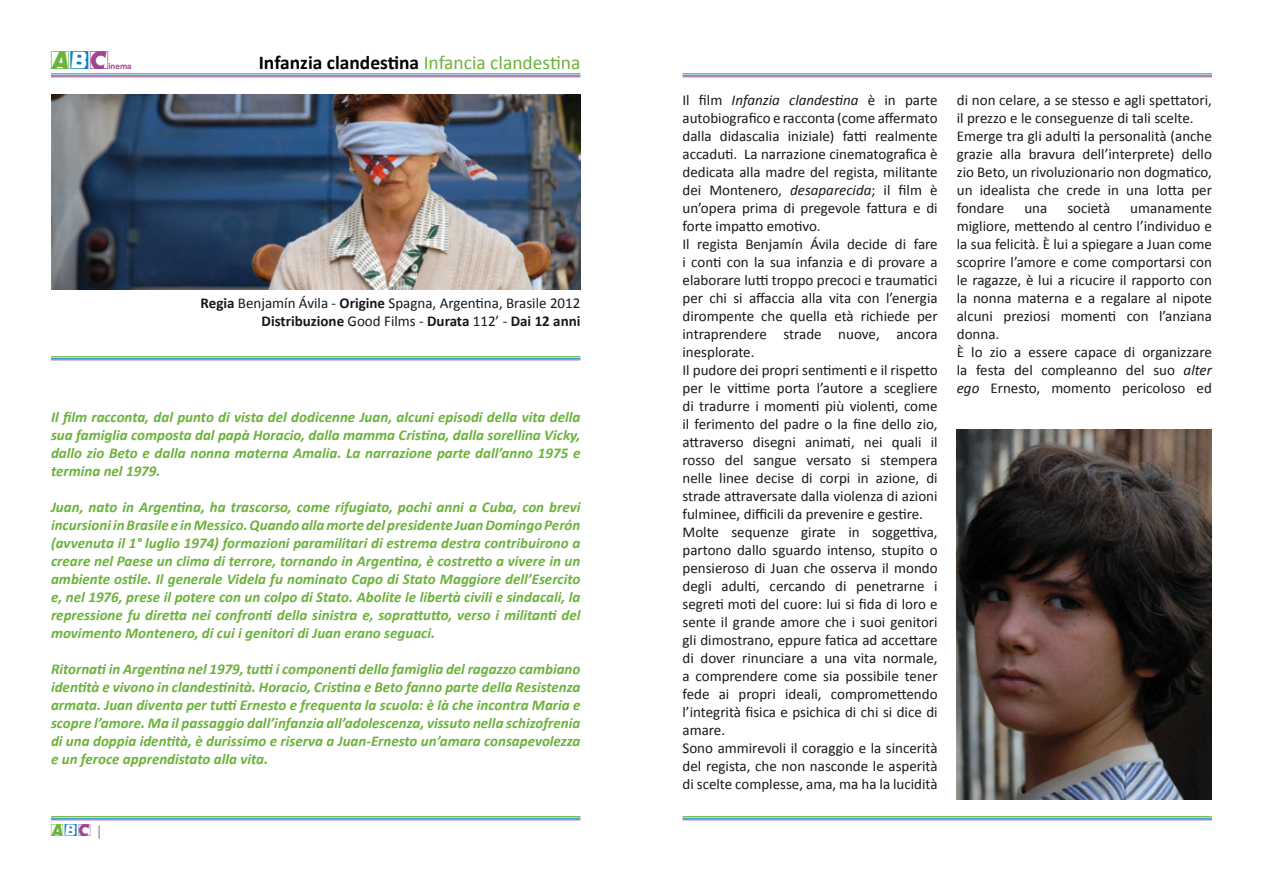
<style>
.page{position:relative;width:1263px;height:893px;background:#fff}
.page>*{position:absolute;margin:0;border:0;box-sizing:border-box;transform-origin:0 0}
.t1{font:22.5px "Comet Positive";color:#6cb23b}
.t2{font:700 19.5px "Calibri";color:#000}
.t3{font:15px/18px "Calibri";color:#1a171c}
.t4{font:italic 700 15px/18px "Calibri";color:#6cb23b;text-align:justify}
.t5{font:15px "Comet Positive";color:#6cb23b}
.t6{font:700 9px "Calibri";color:#9f4691}
.s1{font-family:"Comet Negative";color:#0084ca}
.s2{color:#9f4691}
.s3{font-weight:400;color:#6cb23b}
.s4{font-weight:700}
.s5{font-family:"Calibri";color:#87888a}
.s6{font-style:italic}
</style>
<div class="page">
<hr style="left:51px;top:73px;width:529px;height:1px;background:#6cb23b">
<hr style="left:51px;top:75px;width:529px;height:1px;background:#0084ca">
<hr style="left:51px;top:77px;width:529px;height:1px;background:#9f4691">
<hr style="left:51px;top:356px;width:529px;height:1px;background:#6cb23b">
<hr style="left:51px;top:358px;width:529px;height:1px;background:#0084ca">
<hr style="left:51px;top:360px;width:529px;height:1px;background:#9f4691">
<hr style="left:51px;top:816px;width:529px;height:1px;background:#6cb23b">
<hr style="left:51px;top:818px;width:529px;height:1px;background:#0084ca">
<hr style="left:51px;top:819px;width:529px;height:1px;background:#9f4691">
<hr style="left:682px;top:816px;width:530px;height:1px;background:#6cb23b">
<hr style="left:682px;top:818px;width:530px;height:1px;background:#0084ca">
<hr style="left:682px;top:819px;width:530px;height:1px;background:#9f4691">
<hr style="left:682px;top:73px;width:530px;height:1px;background:#6cb23b">
<hr style="left:682px;top:75px;width:530px;height:1px;background:#0084ca">
<hr style="left:682px;top:77px;width:530px;height:1px;background:#9f4691">
<img style="left:957px;top:429px;width:255px;height:371px">
<img style="left:51px;top:94px;width:529px;height:195px">
<h1 class="t1" style="left:51px;top:51px;width:61px">A<span class="s1">b</span><span class="s2">C</span></h1>
<p class="t6" style="left:108px;top:60px;width:25px">inema</p>
<h2 class="t2" style="left:259px;top:50px;width:323px">Infanzia clandestina <span class="s3">Infancia clandestina</span></h2>
<p class="t3" style="left:201px;top:294px;width:381px;text-align:right"><span class="s4">Regia</span> Benjamín Ávila - <span class="s4">Origine</span> Spagna, Argentina, Brasile 2012<br><span class="s4">Distribuzione</span> Good Films - <span class="s4">Durata</span> 112’ - <span class="s4">Dai 12 anni</span></p>
<p class="t4" style="left:51px;top:408px;width:531px">Il film racconta, dal punto di vista del dodicenne Juan, alcuni episodi della vita della sua famiglia composta dal papà Horacio, dalla mamma Cristina, dalla sorellina Vicky, dallo zio Beto e dalla nonna materna Amalia. La narrazione parte dall’anno 1975 e termina nel 1979.</p>
<p class="t4" style="left:51px;top:498px;width:531px">Juan, nato in Argentina, ha trascorso, come rifugiato, pochi anni a Cuba, con brevi incursioni in Brasile e in Messico. Quando alla morte del presidente Juan Domingo Perón (avvenuta il 1° luglio 1974) formazioni paramilitari di estrema destra contribuirono a creare nel Paese un clima di terrore, tornando in Argentina, è costretto a vivere in un ambiente ostile. Il generale Videla fu nominato Capo di Stato Maggiore dell’Esercito e, nel 1976, prese il potere con un colpo di Stato. Abolite le libertà civili e sindacali, la repressione fu diretta nei confronti della sinistra e, soprattutto, verso i militanti del movimento Montenero, di cui i genitori di Juan erano seguaci.</p>
<p class="t4" style="left:51px;top:660px;width:531px">Ritornati in Argentina nel 1979, tutti i componenti della famiglia del ragazzo cambiano identità e vivono in clandestinità. Horacio, Cristina e Beto fanno parte della Resistenza armata. Juan diventa per tutti Ernesto e frequenta la scuola: è là che incontra Maria e scopre l’amore. Ma il passaggio dall’infanzia all’adolescenza, vissuto nella schizofrenia di una doppia identità, è durissimo e riserva a Juan-Ernesto un’amara consapevolezza e un feroce apprendistato alla vita.</p>
<p class="t5" style="left:51px;top:824px;width:53px">A<span class="s1">b</span><span class="s2">C</span> <span class="s5">|</span></p>
<p class="t3" style="left:682px;top:91px;width:257px">Il film <span class="s6">Infanzia clandestina</span> è in parte autobiografico e racconta (come affermato dalla didascalia iniziale) fatti realmente accaduti. La narrazione cinematografica è dedicata alla madre del regista, militante dei Montenero, <span class="s6">desaparecida</span>; il film è un’opera prima di pregevole fattura e di forte impatto emotivo.<br>Il regista Benjamín Ávila decide di fare i conti con la sua infanzia e di provare a elaborare lutti troppo precoci e traumatici per chi si affaccia alla vita con l’energia dirompente che quella età richiede per intraprendere strade nuove, ancora inesplorate.<br>Il pudore dei propri sentimenti e il rispetto per le vittime porta l’autore a scegliere di tradurre i momenti più violenti, come il ferimento del padre o la fine dello zio, attraverso disegni animati, nei quali il rosso del sangue versato si stempera nelle linee decise di corpi in azione, di strade attraversate dalla violenza di azioni fulminee, difficili da prevenire e gestire.<br>Molte sequenze girate in soggettiva, partono dallo sguardo intenso, stupito o pensieroso di Juan che osserva il mondo degli adulti, cercando di penetrarne i segreti moti del cuore: lui si fida di loro e sente il grande amore che i suoi genitori gli dimostrano, eppure fatica ad accettare di dover rinunciare a una vita normale, a comprendere come sia possibile tener fede ai propri ideali, compromettendo l’integrità fisica e psichica di chi si dice di amare.<br>Sono ammirevoli il coraggio e la sincerità del regista, che non nasconde le asperità di scelte complesse, ama, ma ha la lucidità</p>
<p class="t3" style="left:957px;top:91px;width:257px">di non celare, a se stesso e agli spettatori, il prezzo e le conseguenze di tali scelte.<br>Emerge tra gli adulti la personalità (anche grazie alla bravura dell’interprete) dello zio Beto, un rivoluzionario non dogmatico, un idealista che crede in una lotta per fondare</p>
<p class="t3" style="left:1024px;top:199px;width:24px">una</p>
<p class="t3" style="left:1067px;top:199px;width:44px">società</p>
<p class="t3" style="left:957px;top:199px;width:257px;text-indent:173px">umanamente migliore, mettendo al centro l’individuo e la sua felicità. È lui a spiegare a Juan come scoprire l’amore e come comportarsi con le ragazze, è lui a ricucire il rapporto con la nonna materna e a regalare al nipote alcuni preziosi momenti con l’anziana donna.<br>È lo zio a essere capace di organizzare la festa del compleanno del suo <span class="s6">alter ego</span> Ernesto, momento pericoloso ed</p>
</div>
